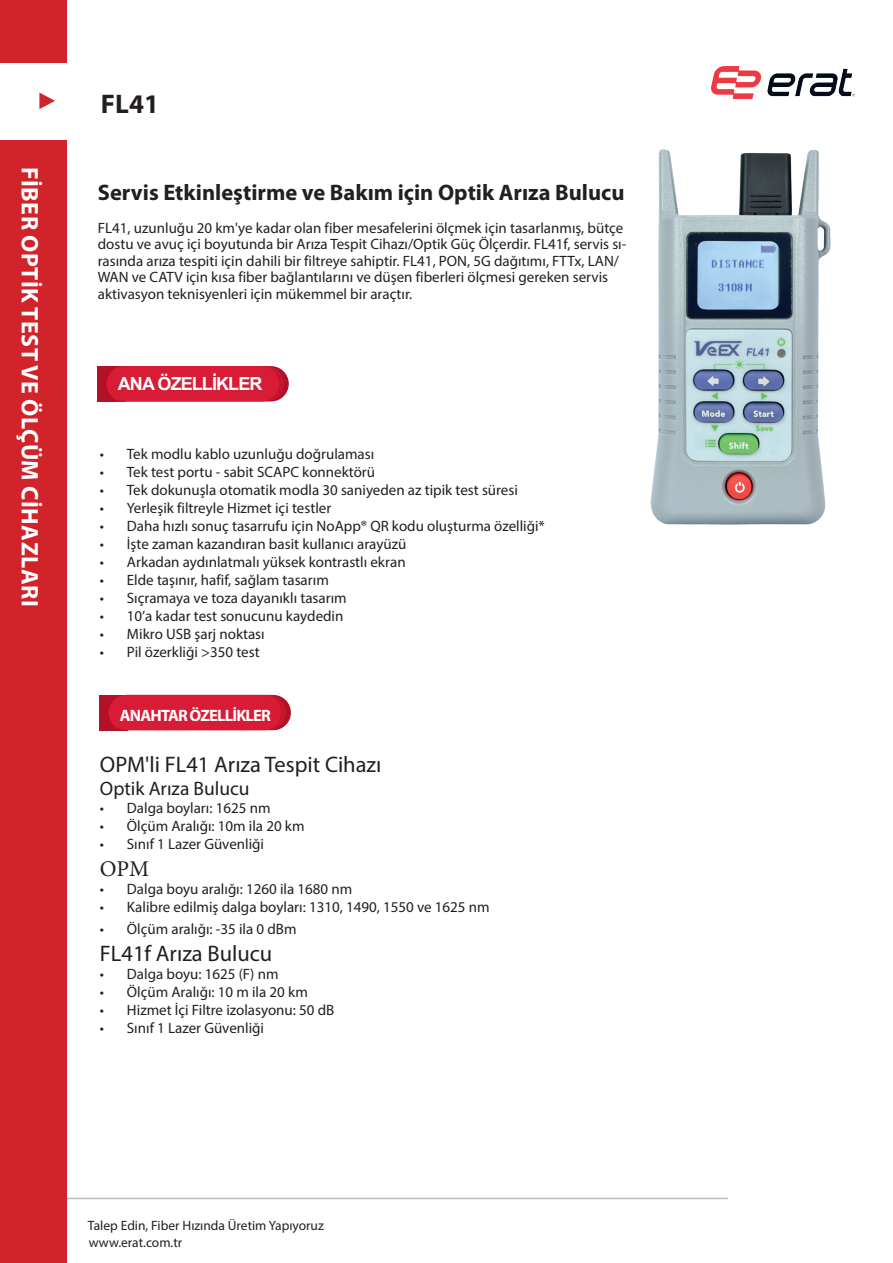
<style>
.page{position:relative;width:893px;height:1263px;background:#fff}
.page>*{position:absolute;margin:0;border:0;box-sizing:border-box;transform-origin:0 0}
.t1{font:700 27px "Myriad Pro";color:#231f20}
.t2{font:700 24px "Myriad Pro";letter-spacing:.02em;color:#fff}
.t3{font:700 22.5px "Myriad Pro";color:#231f20}
.t4{font:22.5px "Myriad Pro";color:#231f20}
.t5{font:22.5px "Minion Pro";color:#231f20}
.t6{font:19.5px "Myriad Pro";color:#231f20}
.t7{font:700 18px "Arial";letter-spacing:-.05em;color:#fff}
.t8{font:700 16.5px "Myriad Pro";letter-spacing:-.05em;color:#fff}
.t9{font:15px/16.5px "Myriad Pro";color:#231f20}
.t10{font:13.5px "Myriad Pro";color:#231f20}
</style>
<div class="page">
<hr style="left:0;top:1198px;width:728px;height:1px;background:#000">
<div style="left:0;top:140px;width:67px;height:1123px;background:#d1232a"></div>
<svg style="left:39px;top:93px;width:16px;height:16px"></svg>
<div style="left:0;top:0;width:67px;height:63px;background:#d1232a"></div>
<img style="left:712px;top:67px;width:142px;height:31px">
<img style="left:651px;top:150px;width:180px;height:374px">
<div style="left:98px;top:366px;width:28px;height:35px;background:#b31128"></div>
<div style="left:107px;top:366px;width:182px;height:35px;background:#b31128;border-radius:18px"></div>
<div style="left:107px;top:366px;width:177px;height:35px;background:#c5162d;border-radius:17px"></div>
<div style="left:106px;top:366px;width:173px;height:35px;background:#d81c35;border-radius:18px"></div>
<div style="left:100px;top:695px;width:28px;height:35px;background:#b31128"></div>
<div style="left:109px;top:695px;width:182px;height:35px;background:#b31128;border-radius:18px"></div>
<div style="left:109px;top:695px;width:177px;height:35px;background:#c5162d;border-radius:17px"></div>
<div style="left:109px;top:695px;width:172px;height:35px;background:#d81c35;border-radius:18px"></div>
<h2 class="t2" style="left:44px;top:167px;width:441px;rotate:90deg">FİBER OPTİK TEST VE ÖLÇÜM CİHAZLARI</h2>
<h1 class="t1" style="left:101px;top:89px;width:59px">FL41</h1>
<h3 class="t3" style="left:98px;top:180px;width:528px">Servis Etkinleştirme ve Bakım için Optik Arıza Bulucu</h3>
<p class="t9" style="left:98px;top:219px;width:530px">FL41, uzunluğu 20 km'ye kadar olan fiber mesafelerini ölçmek için tasarlanmış, bütçe dostu ve avuç içi boyutunda bir Arıza Tespit Cihazı/Optik Güç Ölçerdir. FL41f, servis sı&shy;rasında arıza tespiti için dahili bir filtreye sahiptir. FL41, PON, 5G dağıtımı, FTTx, LAN/ WAN ve CATV için kısa fiber bağlantılarını ve düşen fiberleri ölçmesi gereken servis aktivasyon teknisyenleri için mükemmel bir araçtır.</p>
<p class="t7" style="left:118px;top:371px;width:146px">ANA ÖZELLİKLER</p>
<p class="t9" style="left:100px;top:445px;width:276px">• Tek modlu kablo uzunluğu doğrulaması</p>
<p class="t9" style="left:100px;top:463px;width:277px">• Tek test portu - sabit SCAPC konnektörü</p>
<p class="t9" style="left:100px;top:481px;width:419px">• Tek dokunuşla otomatik modla 30 saniyeden az tipik test süresi</p>
<p class="t9" style="left:100px;top:499px;width:233px">• Yerleşik filtreyle Hizmet içi testler</p>
<p class="t9" style="left:100px;top:517px;width:446px">• Daha hızlı sonuç tasarrufu için NoApp® QR kodu oluşturma özelliği*</p>
<p class="t9" style="left:100px;top:535px;width:308px">• İşte zaman kazandıran basit kullanıcı arayüzü</p>
<p class="t9" style="left:100px;top:553px;width:307px">• Arkadan aydınlatmalı yüksek kontrastlı ekran</p>
<p class="t9" style="left:100px;top:571px;width:230px">• Elde taşınır, hafif, sağlam tasarım</p>
<p class="t9" style="left:100px;top:589px;width:248px">• Sıçramaya ve toza dayanıklı tasarım</p>
<p class="t9" style="left:100px;top:607px;width:245px">• 10’a kadar test sonucunu kaydedin</p>
<p class="t9" style="left:100px;top:625px;width:166px">• Mikro USB şarj noktası</p>
<p class="t9" style="left:100px;top:643px;width:161px">• Pil özerkliği &gt;350 test</p>
<p class="t8" style="left:120px;top:706px;width:153px">ANAHTAR ÖZELLİKLER</p>
<h3 class="t4" style="left:100px;top:750px;width:283px">OPM'li FL41 Arıza Tespit Cihazı</h3>
<h3 class="t6" style="left:100px;top:776px;width:151px">Optik Arıza Bulucu</h3>
<p class="t9" style="left:100px;top:799px;width:172px">• Dalga boyları: 1625 nm</p>
<p class="t9" style="left:100px;top:817px;width:206px">• Ölçüm Aralığı: 10m ila 20 km</p>
<p class="t9" style="left:100px;top:835px;width:166px">• Sınıf 1 Lazer Güvenliği</p>
<h3 class="t5" style="left:100px;top:854px;width:51px">OPM</h3>
<p class="t9" style="left:100px;top:880px;width:254px">• Dalga boyu aralığı: 1260 ila 1680 nm</p>
<p class="t9" style="left:100px;top:898px;width:391px">• Kalibre edilmiş dalga boyları: 1310, 1490, 1550 ve 1625 nm</p>
<p class="t9" style="left:100px;top:920px;width:198px">• Ölçüm aralığı: -35 ila 0 dBm</p>
<h3 class="t4" style="left:100px;top:939px;width:174px">FL41f Arıza Bulucu</h3>
<p class="t9" style="left:100px;top:965px;width:180px">• Dalga boyu: 1625 (F) nm</p>
<p class="t9" style="left:100px;top:983px;width:209px">• Ölçüm Aralığı: 10 m ila 20 km</p>
<p class="t9" style="left:100px;top:1001px;width:236px">• Hizmet İçi Filtre izolasyonu: 50 dB</p>
<p class="t9" style="left:100px;top:1019px;width:166px">• Sınıf 1 Lazer Güvenliği</p>
<p class="t10" style="left:88px;top:1217px;width:237px">Talep Edin, Fiber Hızında Üretim Yapıyoruz</p>
<p class="t10" style="left:89px;top:1234px;width:95px">www.erat.com.tr</p>
</div>
